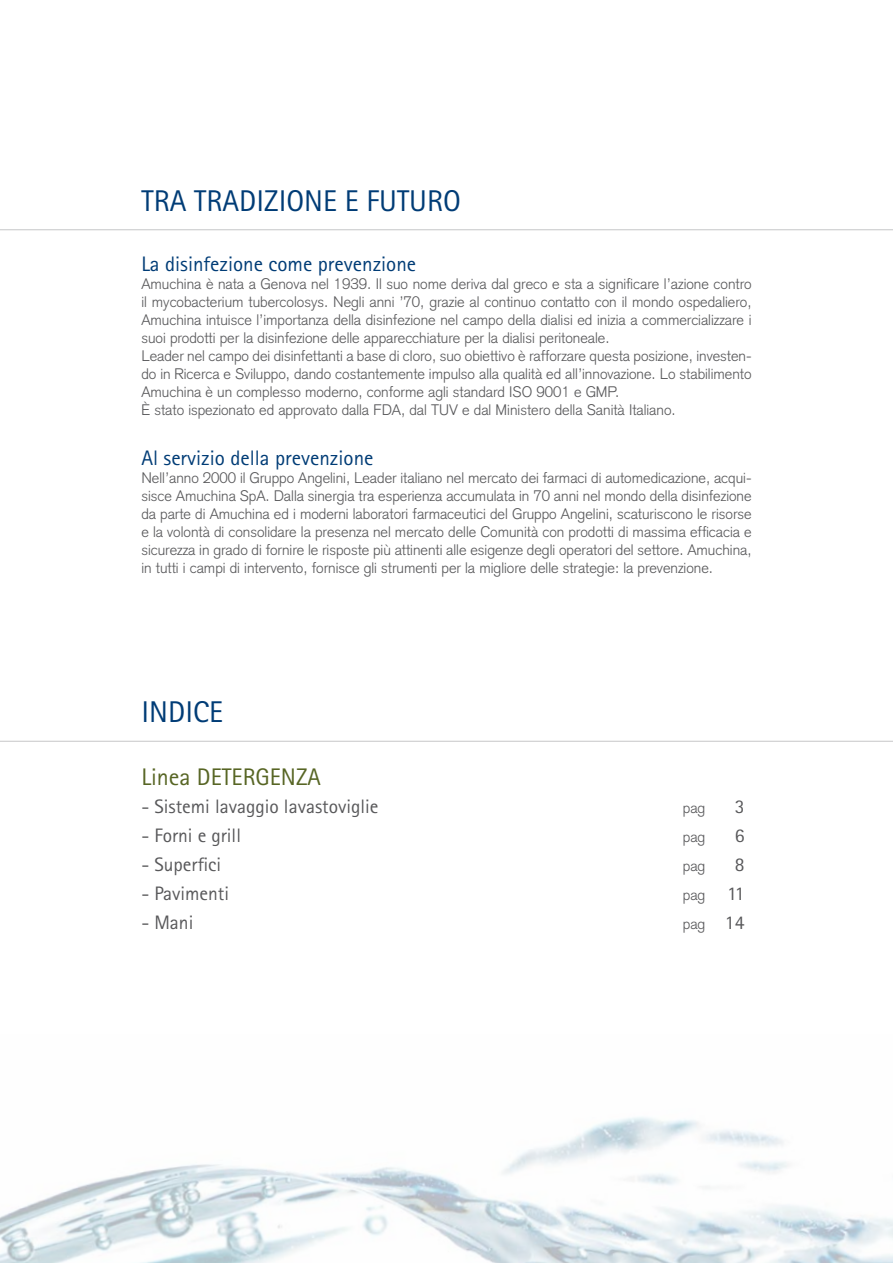
<style>
.page{position:relative;width:893px;height:1263px;background:#fff}
.page>*{position:absolute;margin:0;border:0;box-sizing:border-box;transform-origin:0 0}
.t1{font:30px "Rotis Sans Serif";color:#003c76}
.t2{font:24px "Rotis Sans Serif";color:#576524}
.t3{font:21px "Rotis Sans Serif";color:#003c76}
.t4{font:19.5px "Rotis Sans Serif";color:#58585a}
.t5{font:300 15px/18px "Akzidenz Grotesk";color:#58585a}
.s1{font-family:"Rotis Sans Serif";font-weight:400;font-size:19.5px}
</style>
<div class="page">
<img style="left:0;top:1117px;width:893px;height:146px">
<hr style="left:0;top:229px;width:893px;height:1px;background:#c6c7c8">
<hr style="left:0;top:741px;width:893px;height:1px;background:#c6c7c8">
<h1 class="t1" style="left:141px;top:183px;width:321px">TRA TRADIZIONE E FUTURO</h1>
<h3 class="t3" style="left:141px;top:251px;width:276px">La disinfezione come prevenzione</h3>
<p class="t5" style="left:141px;top:275px;width:612px">Amuchina è nata a Genova nel 1939. Il suo nome deriva dal greco e sta a significare l’azione contro il mycobacterium tubercolosys. Negli anni ’70, grazie al continuo contatto con il mondo ospedaliero, Amuchina intuisce l’importanza della disinfezione nel campo della dialisi ed inizia a commercializzare i suoi prodotti per la disinfezione delle apparecchiature per la dialisi peritoneale.<br>Leader nel campo dei disinfettanti a base di cloro, suo obiettivo è rafforzare questa posizione, investen&shy;do in Ricerca e Sviluppo, dando costantemente impulso alla qualità ed all’innovazione. Lo stabilimento Amuchina è un complesso moderno, conforme agli standard ISO 9001 e GMP.<br>È stato ispezionato ed approvato dalla FDA, dal TUV e dal Ministero della Sanità Italiano.</p>
<h3 class="t3" style="left:141px;top:446px;width:234px">Al servizio della prevenzione</h3>
<p class="t5" style="left:141px;top:469px;width:612px;text-align:justify">Nell’anno 2000 il Gruppo Angelini, Leader italiano nel mercato dei farmaci di automedicazione, acqui&shy;sisce Amuchina SpA. Dalla sinergia tra esperienza accumulata in 70 anni nel mondo della disinfezione da parte di Amuchina ed i moderni laboratori farmaceutici del Gruppo Angelini, scaturiscono le risorse e la volontà di consolidare la presenza nel mercato delle Comunità con prodotti di massima efficacia e sicurezza in grado di fornire le risposte più attinenti alle esigenze degli operatori del settore. Amuchina, in tutti i campi di intervento, fornisce gli strumenti per la migliore delle strategie: la prevenzione.</p>
<h1 class="t1" style="left:141px;top:694px;width:83px">INDICE</h1>
<h2 class="t2" style="left:141px;top:762px;width:181px">Linea DETERGENZA</h2>
<h3 class="t4" style="left:141px;top:795px;width:239px">- Sistemi lavaggio lavastoviglie</h3>
<p class="t5" style="left:683px;top:799px;width:24px">pag</p>
<h3 class="t4" style="left:735px;top:795px;width:11px">3</h3>
<h3 class="t4" style="left:141px;top:824px;width:101px">- Forni e grill</h3>
<p class="t5" style="left:683px;top:828px;width:24px">pag</p>
<h3 class="t4" style="left:735px;top:824px;width:11px">6</h3>
<h3 class="t4" style="left:141px;top:853px;width:81px">- Superfici</h3>
<p class="t5" style="left:683px;top:857px;width:24px">pag</p>
<h3 class="t4" style="left:735px;top:853px;width:11px">8</h3>
<h3 class="t4" style="left:141px;top:882px;width:89px">- Pavimenti</h3>
<p class="t5" style="left:683px;top:886px;width:63px">pag <span class="s1">11</span></p>
<h3 class="t4" style="left:141px;top:910px;width:53px">- Mani</h3>
<p class="t5" style="left:683px;top:914px;width:63px">pag <span class="s1">14</span></p>
</div>
